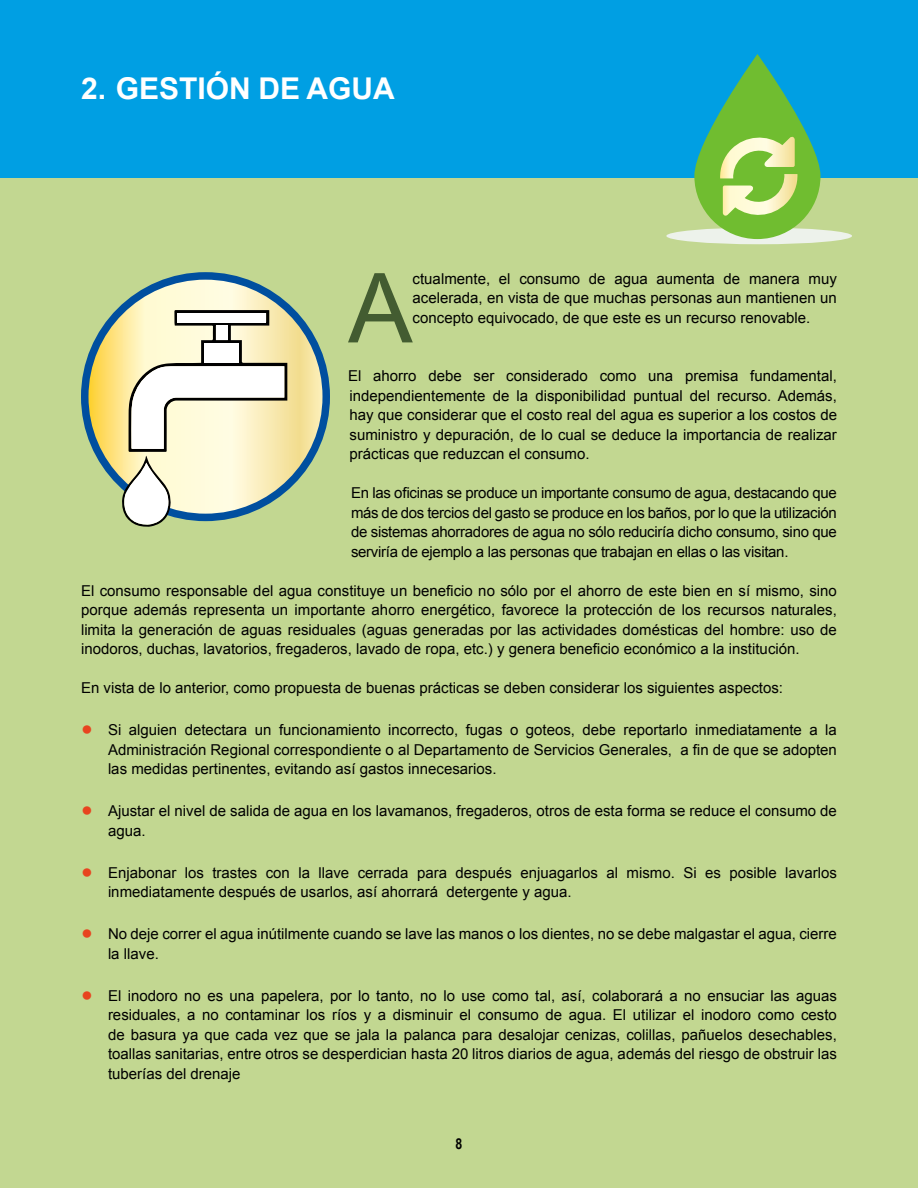
<style>
.page{position:relative;width:918px;height:1188px;background:#c2d791}
.page>*{position:absolute;margin:0;border:0;box-sizing:border-box;transform-origin:0 0}
.t1{font:96.75px "Arial";color:#435c31}
.t2{font:700 30px "Arial";color:#fff}
.t3{font:15px/19.5px "Arial";color:#000;text-align:justify}
.t4{font:700 15px "Arial Narrow";color:#000}
.s1{font-size:19.5px;color:#e8441f}
</style>
<div class="page">
<div style="left:0;top:0;width:918px;height:177px;background:#009fe3"></div>
<div style="left:666px;top:228px;width:186px;height:16px;background:#edf2eb;border-radius:50%"></div>
<svg style="left:694px;top:54px;width:127px;height:185px"></svg>
<svg style="left:85px;top:276px;width:241px;height:241px;background:#ddd59c"></svg>
<div style="left:81px;top:272px;width:249px;height:249px;border:8px solid #004f9f;border-radius:50%"></div>
<svg style="left:122px;top:310px;width:165px;height:217px;background:#e1e0c6"></svg>
<h2 class="t2" style="left:81px;top:69px;width:315px">2. GESTIÓN DE AGUA</h2>
<h1 class="t1" style="left:348px;top:245px;width:66px">A</h1>
<p class="t3" style="left:413px;top:269px;width:426px">ctualmente, el consumo de agua aumenta de manera muy acelerada, en vista de que muchas personas aun mantienen un concepto equivocado, de que este es un recurso renovable.</p>
<p class="t3" style="left:348px;top:367px;width:491px">El ahorro debe ser considerado como una premisa fundamental, independientemente de la disponibilidad puntual del recurso. Además, hay que considerar que el costo real del agua es superior a los costos de suministro y depuración, de lo cual se deduce la importancia de realizar prácticas que reduzcan el consumo.</p>
<p class="t3" style="left:351px;top:484px;width:487px">En las oficinas se produce un importante consumo de agua, destacando que más de dos tercios del gasto se produce en los baños, por lo que la utilización de sistemas ahorradores de agua no sólo reduciría dicho consumo, sino que serviría de ejemplo a las personas que trabajan en ellas o las visitan.</p>
<p class="t3" style="left:81px;top:581px;width:757px">El consumo responsable del agua constituye un beneficio no sólo por el ahorro de este bien en sí mismo, sino porque además representa un importante ahorro energético, favorece la protección de los recursos naturales, limita la generación de aguas residuales (aguas generadas por las actividades domésticas del hombre: uso de inodoros, duchas, lavatorios, fregaderos, lavado de ropa, etc.) y genera beneficio económico a la institución.</p>
<p class="t3" style="left:81px;top:679px;width:704px">En vista de lo anterior, como propuesta de buenas prácticas se deben considerar los siguientes aspectos:</p>
<p class="t3" style="left:108px;top:721px;width:730px;text-indent:-27px"><span class="s1">●</span> Si alguien detectara un funcionamiento incorrecto, fugas o goteos, debe reportarlo inmediatamente a la Administración Regional correspondiente o al Departamento de Servicios Generales, a fin de que se adopten las medidas pertinentes, evitando así gastos innecesarios.</p>
<p class="t3" style="left:108px;top:802px;width:730px;text-indent:-27px"><span class="s1">●</span> Ajustar el nivel de salida de agua en los lavamanos, fregaderos, otros de esta forma se reduce el consumo de agua.</p>
<p class="t3" style="left:108px;top:863px;width:730px;text-indent:-27px"><span class="s1">●</span> Enjabonar los trastes con la llave cerrada para después enjuagarlos al mismo. Si es posible lavarlos inmediatamente después de usarlos, así ahorrará detergente y agua.</p>
<p class="t3" style="left:108px;top:925px;width:730px;text-indent:-27px"><span class="s1">●</span> No deje correr el agua inútilmente cuando se lave las manos o los dientes, no se debe malgastar el agua, cierre la llave.</p>
<p class="t3" style="left:108px;top:986px;width:731px;text-indent:-27px"><span class="s1">●</span> El inodoro no es una papelera, por lo tanto, no lo use como tal, así, colaborará a no ensuciar las aguas residuales, a no contaminar los ríos y a disminuir el consumo de agua. El utilizar el inodoro como cesto de basura ya que cada vez que se jala la palanca para desalojar cenizas, colillas, pañuelos desechables, toallas sanitarias, entre otros se desperdician hasta 20 litros diarios de agua, además del riesgo de obstruir las tuberías del drenaje</p>
<p class="t4" style="left:456px;top:1133px;width:8px">8</p>
</div>
